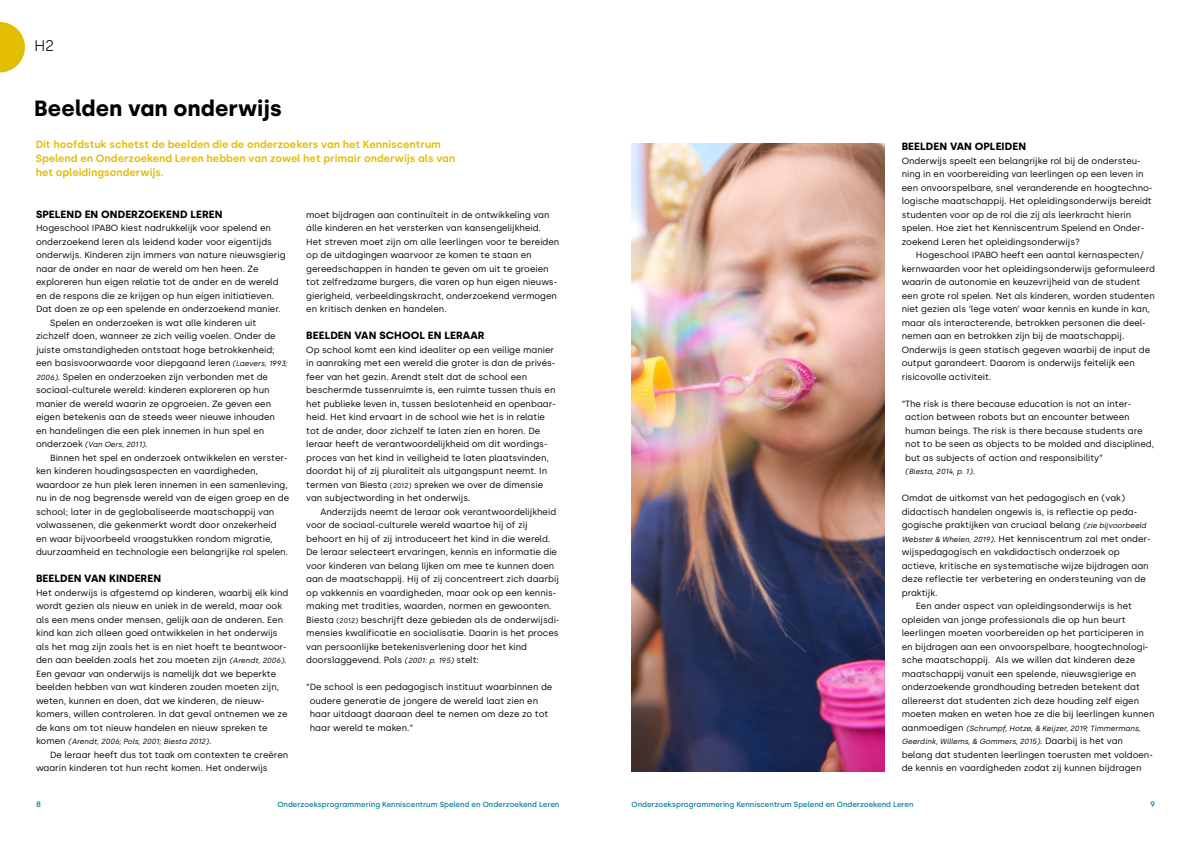
<style>
.page{position:relative;width:1191px;height:842px;background:#fff}
.page>*{position:absolute;margin:0;border:0;box-sizing:border-box;transform-origin:0 0}
.t1{font:700 22px "Silka";color:#000}
.t2{font:300 15.5px "Silka";color:#000}
.t3{font:600 10.5px/14px "Silka";color:#e2bd00}
.t4{font:700 10.5px "Silka";letter-spacing:.005em;color:#000}
.t5{font:9px/13.5px "Silka";color:#000}
.t6{font:500 8px "Silka";color:#007d96}
.t7{font:italic 7.5px/13.5px "Silka";color:#000}
.t8{font:500 7.5px "Silka";color:#007d96}
.s1{font-style:italic;font-size:7.5px}
.s2{font-style:normal;font-size:9px}
.s3{font-size:7px}
</style>
<div class="page">
<svg style="left:0;top:22px;width:25px;height:50px"></svg>
<img style="left:631px;top:143px;width:253px;height:628px">
<h2 class="t2" style="left:34px;top:37px;width:22px">H2</h2>
<h1 class="t1" style="left:34px;top:96px;width:249px">Beelden van onderwijs</h1>
<p class="t3" style="left:36px;top:138px;width:421px">Dit hoofdstuk schetst de beelden die de onderzoekers van het Kenniscentrum<br>Spelend en Onderzoekend Leren hebben van zowel het primair onderwijs als van het opleidingsonderwijs.</p>
<p class="t4" style="left:36px;top:208px;width:188px">SPELEND EN ONDERZOEKEND LEREN</p>
<p class="t5" style="left:36px;top:221px;width:236px">Hogeschool IPABO kiest nadrukkelijk voor spelend en</p>
<p class="t5" style="left:36px;top:235px;width:237px">onderzoekend leren als leidend kader voor eigentijds</p>
<p class="t5" style="left:36px;top:248px;width:251px">onderwijs. Kinderen zijn immers van nature nieuwsgierig</p>
<p class="t5" style="left:36px;top:262px;width:224px">naar de ander en naar de wereld om hen heen. Ze</p>
<p class="t5" style="left:36px;top:275px;width:244px">exploreren hun eigen relatie tot de ander en de wereld</p>
<p class="t5" style="left:36px;top:289px;width:240px">en de respons die ze krijgen op hun eigen initiatieven.</p>
<p class="t5" style="left:36px;top:302px;width:246px">Dat doen ze op een spelende en onderzoekend manier.</p>
<p class="t5" style="left:50px;top:316px;width:208px">Spelen en onderzoeken is wat alle kinderen uit</p>
<p class="t5" style="left:36px;top:329px;width:241px">zichzelf doen, wanneer ze zich veilig voelen. Onder de</p>
<p class="t5" style="left:36px;top:343px;width:240px">juiste omstandigheden ontstaat hoge betrokkenheid;</p>
<p class="t5" style="left:36px;top:356px;width:253px">een basisvoorwaarde voor diepgaand leren <span class="s1">(Laevers, 1993;</span></p>
<p class="t5" style="left:36px;top:370px;width:234px"><span class="s1">2006)</span>. Spelen en onderzoeken zijn verbonden met de</p>
<p class="t5" style="left:36px;top:383px;width:235px">sociaal-culturele wereld: kinderen exploreren op hun</p>
<p class="t5" style="left:36px;top:397px;width:237px">manier de wereld waarin ze opgroeien. Ze geven een</p>
<p class="t5" style="left:36px;top:410px;width:240px">eigen betekenis aan de steeds weer nieuwe inhouden</p>
<p class="t5" style="left:36px;top:424px;width:230px">en handelingen die een plek innemen in hun spel en</p>
<p class="t7" style="left:36px;top:438px;width:113px"><span class="s2">onderzoek</span> (Van Oers, 2011)<span class="s2">.</span></p>
<p class="t5" style="left:36px;top:451px;width:255px;text-indent:14px">Binnen het spel en onderzoek ontwikkelen en verster&shy;ken kinderen houdingsaspecten en vaardigheden, waardoor ze hun plek leren innemen in een samenleving, nu in de nog begrensde wereld van de eigen groep en de school; later in de geglobaliseerde maatschappij van volwassenen, die gekenmerkt wordt door onzekerheid en waar bijvoorbeeld vraagstukken rondom migratie, duurzaamheid en technologie een belangrijke rol spelen.</p>
<p class="t4" style="left:36px;top:572px;width:127px">BEELDEN VAN KINDEREN</p>
<p class="t5" style="left:36px;top:586px;width:254px">Het onderwijs is afgestemd op kinderen, waarbij elk kind wordt gezien als nieuw en uniek in de wereld, maar ook als een mens onder mensen, gelijk aan de anderen. Een kind kan zich alleen goed ontwikkelen in het onderwijs als het mag zijn zoals het is en niet hoeft te beantwoor&shy;den aan beelden zoals het zou moeten zijn <span class="s1">(Arendt, 2006)</span>.<br>Een gevaar van onderwijs is namelijk dat we beperkte beelden hebben van wat kinderen zouden moeten zijn, weten, kunnen en doen, dat we kinderen, de nieuw&shy;komers, willen controleren. In dat geval ontnemen we ze de kans om tot nieuw handelen en nieuw spreken te</p>
<p class="t7" style="left:36px;top:735px;width:177px"><span class="s2">komen</span> (Arendt, 2006; Pols, 2001; Biesta 2012)<span class="s2">.</span></p>
<p class="t5" style="left:36px;top:748px;width:254px;text-indent:14px">De leraar heeft dus tot taak om contexten te creëren waarin kinderen tot hun recht komen. Het onderwijs</p>
<p class="t5" style="left:306px;top:208px;width:255px">moet bijdragen aan continuïteit in de ontwikkeling van álle kinderen en het versterken van kansengelijkheid.<br>Het streven moet zijn om alle leerlingen voor te bereiden op de uitdagingen waarvoor ze komen te staan en gereedschappen in handen te geven om uit te groeien tot zelfredzame burgers, die varen op hun eigen nieuws&shy;gierigheid, verbeeldingskracht, onderzoekend vermogen en kritisch denken en handelen.</p>
<p class="t4" style="left:306px;top:329px;width:180px">BEELDEN VAN SCHOOL EN LERAAR</p>
<p class="t5" style="left:306px;top:343px;width:251px">Op school komt een kind idealiter op een veilige manier in aanraking met een wereld die groter is dan de privés&shy;feer van het gezin. Arendt stelt dat de school een beschermde tussenruimte is, een ruimte tussen thuis en het publieke leven in, tussen beslotenheid en openbaar&shy;heid. Het kind ervaart in de school wie het is in relatie tot de ander, door zichzelf te laten zien en horen. De leraar heeft de verantwoordelijkheid om dit wordings&shy;proces van het kind in veiligheid te laten plaatsvinden, doordat hij of zij pluraliteit als uitgangspunt neemt. In termen van Biesta <span class="s3">(2012)</span> spreken we over de dimensie van subjectwording in het onderwijs.</p>
<p class="t5" style="left:306px;top:505px;width:255px;text-indent:14px">Anderzijds neemt de leraar ook verantwoordelijkheid voor de sociaal-culturele wereld waartoe hij of zij behoort en hij of zij introduceert het kind in die wereld.<br>De leraar selecteert ervaringen, kennis en informatie die voor kinderen van belang lijken om mee te kunnen doen aan de maatschappij. Hij of zij concentreert zich daarbij op vakkennis en vaardigheden, maar ook op een kennis&shy;making met tradities, waarden, normen en gewoonten.<br>Biesta <span class="s3">(2012)</span> beschrijft deze gebieden als de onderwijsdi&shy;mensies kwalificatie en socialisatie. Daarin is het proces van persoonlijke betekenisverlening door het kind doorslaggevend. Pols <span class="s1">(2001: p. 195)</span> stelt:</p>
<p class="t5" style="left:310px;top:680px;width:244px;text-indent:-4px">“De school is een pedagogisch instituut waarbinnen de oudere generatie de jongere de wereld laat zien en haar uitdaagt daaraan deel te nemen om deze zo tot haar wereld te maken.”</p>
<p class="t4" style="left:901px;top:140px;width:126px">BEELDEN VAN OPLEIDEN</p>
<p class="t5" style="left:901px;top:154px;width:252px">Onderwijs speelt een belangrijke rol bij de ondersteu&shy;ning in en voorbereiding van leerlingen op een leven in een onvoorspelbare, snel veranderende en hoogtechno&shy;logische maatschappij. Het opleidingsonderwijs bereidt studenten voor op de rol die zij als leerkracht hierin spelen. Hoe ziet het Kenniscentrum Spelend en Onder&shy;zoekend Leren het opleidingsonderwijs?</p>
<p class="t5" style="left:901px;top:248px;width:255px;text-indent:14px">Hogeschool IPABO heeft een aantal kernaspecten/ kernwaarden voor het opleidingsonderwijs geformuleerd waarin de autonomie en keuzevrijheid van de student een grote rol spelen. Net als kinderen, worden studenten niet gezien als ‘lege vaten’ waar kennis en kunde in kan, maar als interacterende, betrokken personen die deel&shy;nemen aan en betrokken zijn bij de maatschappij.<br>Onderwijs is geen statisch gegeven waarbij de input de output garandeert. Daarom is onderwijs feitelijk een risicovolle activiteit.</p>
<p class="t5" style="left:905px;top:397px;width:250px;text-indent:-4px">“The risk is there because education is not an inter&shy;action between robots but an encounter between human beings. The risk is there because students are not to be seen as objects to be molded and disciplined, but as subjects of action and responsibility”</p>
<p class="t7" style="left:905px;top:465px;width:71px">(Biesta, 2014, p. 1)<span class="s2">.</span></p>
<p class="t5" style="left:901px;top:491px;width:225px">Omdat de uitkomst van het pedagogisch en (vak)</p>
<p class="t5" style="left:901px;top:505px;width:237px">didactisch handelen ongewis is, is reflectie op peda-</p>
<p class="t5" style="left:901px;top:518px;width:246px">gogische praktijken van cruciaal belang <span class="s1">(zie bijvoorbeeld</span></p>
<p class="t5" style="left:901px;top:532px;width:250px"><span class="s1">Webster &amp; Whelen, 2019)</span>. Het kenniscentrum zal met onder-</p>
<p class="t5" style="left:901px;top:545px;width:219px">wijspedagogisch en vakdidactisch onderzoek op</p>
<p class="t5" style="left:901px;top:559px;width:248px">actieve, kritische en systematische wijze bijdragen aan</p>
<p class="t5" style="left:901px;top:572px;width:246px">deze reflectie ter verbetering en ondersteuning van de</p>
<p class="t5" style="left:901px;top:586px;width:37px">praktijk.</p>
<p class="t5" style="left:916px;top:599px;width:217px">Een ander aspect van opleidingsonderwijs is het</p>
<p class="t5" style="left:901px;top:613px;width:225px">opleiden van jonge professionals die op hun beurt</p>
<p class="t5" style="left:901px;top:626px;width:244px">leerlingen moeten voorbereiden op het participeren in</p>
<p class="t5" style="left:901px;top:640px;width:248px">en bijdragen aan een onvoorspelbare, hoogtechnologi-</p>
<p class="t5" style="left:901px;top:653px;width:235px">sche maatschappij. Als we willen dat kinderen deze</p>
<p class="t5" style="left:901px;top:667px;width:236px">maatschappij vanuit een spelende, nieuwsgierige en</p>
<p class="t5" style="left:901px;top:680px;width:240px">onderzoekende grondhouding betreden betekent dat</p>
<p class="t5" style="left:901px;top:694px;width:239px">allereerst dat studenten zich deze houding zelf eigen</p>
<p class="t5" style="left:901px;top:707px;width:254px">moeten maken en weten hoe ze die bij leerlingen kunnen</p>
<p class="t7" style="left:901px;top:721px;width:240px"><span class="s2">aanmoedigen</span> (Schrumpf, Hotze, &amp; Keijzer, 2019; Timmermans,<br>Geerdink, Willems, &amp; Gommers, 2015)<span class="s2">. Daarbij is het van</span></p>
<p class="t5" style="left:901px;top:748px;width:253px">belang dat studenten leerlingen toerusten met voldoen&shy;de kennis en vaardigheden zodat zij kunnen bijdragen</p>
<p class="t6" style="left:36px;top:799px;width:6px">8</p>
<p class="t8" style="left:277px;top:800px;width:284px">Onderzoeksprogrammering Kenniscentrum Spelend en Onderzoekend Leren</p>
<p class="t8" style="left:631px;top:800px;width:284px">Onderzoeksprogrammering Kenniscentrum Spelend en Onderzoekend Leren</p>
<p class="t6" style="left:1150px;top:799px;width:6px">9</p>
</div>
